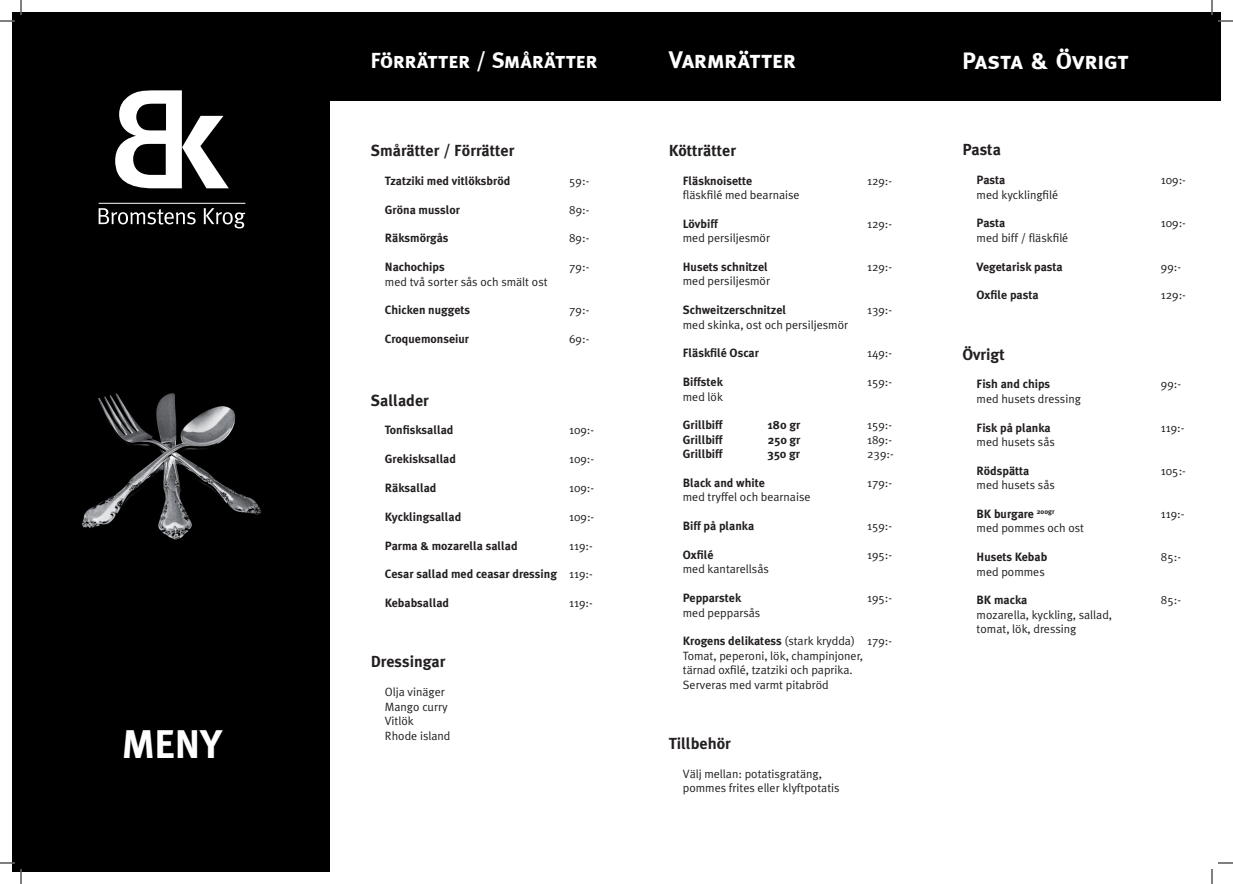
<style>
.page{position:relative;width:1233px;height:884px;background:#fff}
.page>*{position:absolute;margin:0;border:0;box-sizing:border-box;transform-origin:0 0}
.t1{font:700 40px "Meta Plus";color:#fff}
.t2{font:24px "Meta Bold Caps";letter-spacing:-.005em;color:#fff}
.t3{font:22px "Meta Bold Caps";letter-spacing:-.005em;color:#fff}
.t4{font:700 16px "Meta Plus";color:#231f20}
.t5{font:12px/14.4px "Meta Plus Normal";color:#231f20}
.t6{font:700 12px "Meta Plus";color:#231f20}
.s1{font-family:"Meta Plus Normal";font-weight:400}
.s2{font-family:"Meta Plus";font-weight:700}
</style>
<div class="page">
<div style="left:12px;top:12px;width:318px;height:859px;background:#000"></div>
<svg style="left:115px;top:90px;width:114px;height:98px"></svg>
<hr style="left:99px;top:203px;width:146px;height:1px;background:#fff">
<svg style="left:99px;top:208px;width:97px;height:16px"></svg>
<svg style="left:204px;top:208px;width:41px;height:20px"></svg>
<img style="left:82px;top:393px;width:180px;height:147px">
<div style="left:328px;top:12px;width:892px;height:89px;background:#000"></div>
<svg style="left:1218px;top:20px;width:15px;height:2px"></svg>
<svg style="left:1218px;top:862px;width:15px;height:2px"></svg>
<svg style="left:0;top:0;width:22px;height:22px"></svg>
<svg style="left:0;top:862px;width:22px;height:22px"></svg>
<svg style="left:1211px;top:0;width:1px;height:15px"></svg>
<svg style="left:1211px;top:869px;width:1px;height:15px"></svg>
<h1 class="t1" style="left:122px;top:721px;width:102px">MENY</h1>
<h3 class="t3" style="left:371px;top:48px;width:228px">Förrätter / Smårätter</h3>
<h3 class="t4" style="left:371px;top:141px;width:145px">Smårätter / Förrätter</h3>
<p class="t6" style="left:385px;top:174px;width:127px">Tzatziki med vitlöksbröd</p>
<p class="t5" style="left:569px;top:173px;width:22px">59:-</p>
<p class="t6" style="left:385px;top:203px;width:77px">Gröna musslor</p>
<p class="t5" style="left:569px;top:202px;width:22px">89:-</p>
<p class="t6" style="left:385px;top:231px;width:65px">Räksmörgås</p>
<p class="t5" style="left:569px;top:231px;width:22px">89:-</p>
<p class="t6" style="left:385px;top:260px;width:61px">Nachochips</p>
<p class="t5" style="left:569px;top:260px;width:22px">79:-</p>
<p class="t5" style="left:385px;top:274px;width:164px">med två sorter sås och smält ost</p>
<p class="t6" style="left:385px;top:303px;width:87px">Chicken nuggets</p>
<p class="t5" style="left:569px;top:303px;width:22px">79:-</p>
<p class="t6" style="left:385px;top:332px;width:86px">Croquemonseiur</p>
<p class="t5" style="left:569px;top:332px;width:22px">69:-</p>
<h3 class="t4" style="left:371px;top:391px;width:60px">Sallader</h3>
<p class="t6" style="left:385px;top:423px;width:70px">Tonfisksallad</p>
<p class="t5" style="left:569px;top:423px;width:26px">109:-</p>
<p class="t6" style="left:385px;top:452px;width:73px">Grekisksallad</p>
<p class="t5" style="left:569px;top:452px;width:26px">109:-</p>
<p class="t6" style="left:385px;top:481px;width:53px">Räksallad</p>
<p class="t5" style="left:569px;top:481px;width:26px">109:-</p>
<p class="t6" style="left:385px;top:510px;width:78px">Kycklingsallad</p>
<p class="t5" style="left:569px;top:509px;width:26px">109:-</p>
<p class="t6" style="left:385px;top:539px;width:134px">Parma &amp; mozarella sallad</p>
<p class="t5" style="left:569px;top:538px;width:25px">119:-</p>
<p class="t6" style="left:385px;top:567px;width:209px">Cesar sallad med ceasar dressing <span class="s1">119:-</span></p>
<p class="t6" style="left:385px;top:596px;width:66px">Kebabsallad</p>
<p class="t5" style="left:569px;top:596px;width:25px">119:-</p>
<h3 class="t4" style="left:371px;top:653px;width:76px">Dressingar</h3>
<p class="t5" style="left:385px;top:685px;width:67px">Olja vinäger<br>Mango curry<br>Vitlök<br>Rhode island</p>
<h2 class="t2" style="left:669px;top:46px;width:128px">Varmrätter</h2>
<h2 class="t2" style="left:962px;top:47px;width:168px">Pasta &amp; Övrigt</h2>
<h3 class="t4" style="left:668px;top:141px;width:69px">Kötträtter</h3>
<p class="t6" style="left:683px;top:173px;width:71px">Fläsknoisette</p>
<p class="t5" style="left:867px;top:173px;width:26px">129:-</p>
<p class="t5" style="left:683px;top:187px;width:118px">fläskfilé med bearnaise</p>
<p class="t6" style="left:683px;top:217px;width:37px">Lövbiff</p>
<p class="t5" style="left:867px;top:216px;width:26px">129:-</p>
<p class="t5" style="left:683px;top:231px;width:89px">med persiljesmör</p>
<p class="t6" style="left:683px;top:260px;width:86px">Husets schnitzel</p>
<p class="t5" style="left:867px;top:259px;width:26px">129:-</p>
<p class="t5" style="left:683px;top:274px;width:89px">med persiljesmör</p>
<p class="t6" style="left:683px;top:303px;width:105px">Schweitzerschnitzel</p>
<p class="t5" style="left:867px;top:303px;width:26px">139:-</p>
<p class="t5" style="left:683px;top:317px;width:167px">med skinka, ost och persiljesmör</p>
<p class="t6" style="left:683px;top:346px;width:78px">Fläskfilé Oscar</p>
<p class="t5" style="left:867px;top:346px;width:26px">149:-</p>
<p class="t6" style="left:683px;top:375px;width:42px">Biffstek</p>
<p class="t5" style="left:867px;top:375px;width:26px">159:-</p>
<p class="t5" style="left:683px;top:389px;width:42px">med lök</p>
<p class="t6" style="left:683px;top:418px;width:41px">Grillbiff</p>
<p class="t6" style="left:768px;top:418px;width:34px">180 gr</p>
<p class="t5" style="left:867px;top:418px;width:26px">159:-</p>
<p class="t6" style="left:683px;top:433px;width:41px">Grillbiff</p>
<p class="t6" style="left:768px;top:433px;width:34px">250 gr</p>
<p class="t5" style="left:867px;top:432px;width:26px">189:-</p>
<p class="t6" style="left:683px;top:447px;width:41px">Grillbiff</p>
<p class="t6" style="left:768px;top:447px;width:34px">350 gr</p>
<p class="t5" style="left:867px;top:447px;width:28px">239:-</p>
<p class="t6" style="left:683px;top:476px;width:83px">Black and white</p>
<p class="t5" style="left:867px;top:475px;width:26px">179:-</p>
<p class="t5" style="left:683px;top:490px;width:129px">med tryffel och bearnaise</p>
<p class="t6" style="left:683px;top:519px;width:73px">Biff på planka</p>
<p class="t5" style="left:867px;top:519px;width:26px">159:-</p>
<p class="t6" style="left:683px;top:548px;width:32px">Oxfilé</p>
<p class="t5" style="left:867px;top:547px;width:26px">195:-</p>
<p class="t5" style="left:683px;top:562px;width:87px">med kantarellsås</p>
<p class="t6" style="left:683px;top:591px;width:60px">Pepparstek</p>
<p class="t5" style="left:867px;top:591px;width:26px">195:-</p>
<p class="t5" style="left:683px;top:605px;width:79px">med pepparsås</p>
<p class="t5" style="left:683px;top:634px;width:211px"><span class="s2">Krogens delikatess</span> (stark krydda) 179:- Tomat, peperoni, lök, champinjoner, tärnad oxfilé, tzatziki och paprika.<br>Serveras med varmt pitabröd</p>
<h3 class="t4" style="left:668px;top:734px;width:64px">Tillbehör</h3>
<p class="t5" style="left:683px;top:766px;width:158px">Välj mellan: potatisgratäng, pommes frites eller klyftpotatis</p>
<h3 class="t4" style="left:962px;top:141px;width:40px">Pasta</h3>
<p class="t6" style="left:976px;top:173px;width:30px">Pasta</p>
<p class="t5" style="left:1161px;top:173px;width:26px">109:-</p>
<p class="t5" style="left:976px;top:187px;width:83px">med kycklingfilé</p>
<p class="t6" style="left:976px;top:216px;width:30px">Pasta</p>
<p class="t5" style="left:1161px;top:216px;width:26px">109:-</p>
<p class="t5" style="left:976px;top:230px;width:93px">med biff / fläskfilé</p>
<p class="t6" style="left:976px;top:259px;width:88px">Vegetarisk pasta</p>
<p class="t5" style="left:1161px;top:259px;width:22px">99:-</p>
<p class="t6" style="left:976px;top:288px;width:64px">Oxfile pasta</p>
<p class="t5" style="left:1161px;top:288px;width:26px">129:-</p>
<h3 class="t4" style="left:962px;top:345px;width:44px">Övrigt</h3>
<p class="t6" style="left:976px;top:377px;width:75px">Fish and chips</p>
<p class="t5" style="left:1161px;top:377px;width:22px">99:-</p>
<p class="t5" style="left:976px;top:391px;width:106px">med husets dressing</p>
<p class="t6" style="left:976px;top:420px;width:76px">Fisk på planka</p>
<p class="t5" style="left:1161px;top:420px;width:25px">119:-</p>
<p class="t5" style="left:976px;top:434px;width:80px">med husets sås</p>
<p class="t6" style="left:976px;top:464px;width:54px">Rödspätta</p>
<p class="t5" style="left:1161px;top:463px;width:26px">105:-</p>
<p class="t5" style="left:976px;top:478px;width:80px">med husets sås</p>
<p class="t6" style="left:976px;top:507px;width:79px">BK burgare <sup>200gr</sup></p>
<p class="t5" style="left:1161px;top:506px;width:25px">119:-</p>
<p class="t5" style="left:976px;top:521px;width:109px">med pommes och ost</p>
<p class="t6" style="left:976px;top:550px;width:72px">Husets Kebab</p>
<p class="t5" style="left:1161px;top:550px;width:22px">85:-</p>
<p class="t5" style="left:976px;top:564px;width:70px">med pommes</p>
<p class="t6" style="left:976px;top:593px;width:52px">BK macka</p>
<p class="t5" style="left:1161px;top:593px;width:22px">85:-</p>
<p class="t5" style="left:976px;top:607px;width:137px">mozarella, kyckling, sallad, tomat, lök, dressing</p>
</div>
